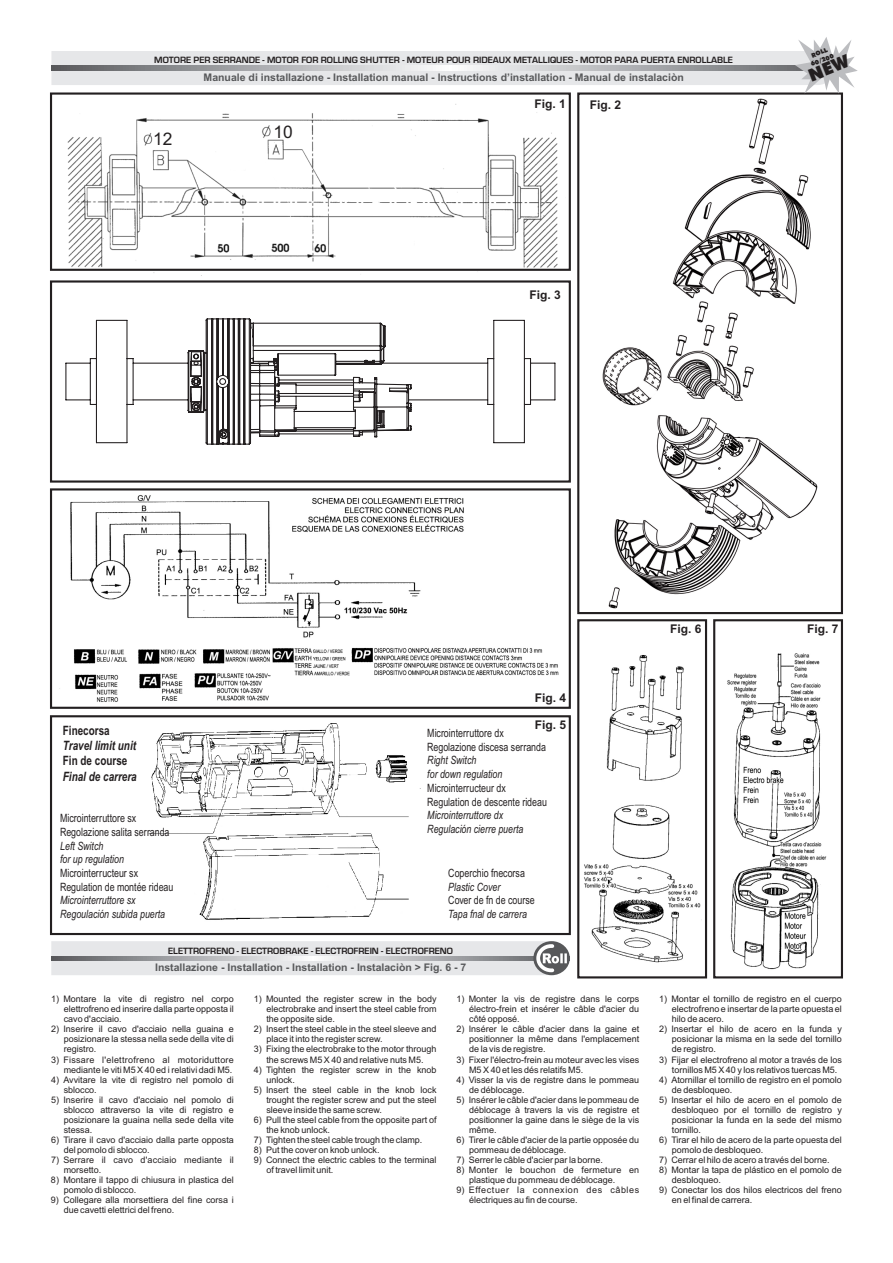
<style>
.page{position:relative;width:893px;height:1263px;background:#fff}
.page>*{position:absolute;margin:0;border:0;box-sizing:border-box;transform-origin:0 0}
.t1{font:17.4px "Arial";color:#231f20}
.t2{font:italic 700 12.9px "Arial";color:#231f20;scale:.77 1}
.t3{font:700 12.9px "Arial";color:#231f20;scale:.77 1}
.t4{font:700 12px "Arial";color:#231f20}
.t5{font:11.4px/13.8px "Arial";color:#231f20;scale:.77 1}
.t6{font:italic 11.4px/13.8px "Arial";color:#231f20;scale:.77 1}
.t7{font:700 10.5px "Arial";color:#57585a}
.t8{font:700 9.45px "Eurostile";color:#231f20}
.t9{font:9px/10.1px "Arial";color:#231f20}
.t10{font:9px/10.1px "Arial";letter-spacing:.03em;color:#231f20;text-align:right}
.t11{font:9px/10.1px "Arial";letter-spacing:.065em;color:#231f20}
.t12{font:900 6.3px/7.5px "Futura BT";color:#231f20;text-align:center}
</style>
<div class="page">
<img style="left:67px;top:104px;width:491px;height:172px">
<div style="left:50px;top:92px;width:521px;height:179px;border:2px solid #231f20"></div>
<div style="left:50px;top:280px;width:521px;height:203px;border:2px solid #231f20"></div>
<div style="left:50px;top:715px;width:521px;height:220px;border:2px solid #231f20"></div>
<div style="left:577px;top:619px;width:130px;height:359px;border:2px solid #231f20"></div>
<div style="left:713px;top:619px;width:130px;height:359px;border:2px solid #231f20"></div>
<div style="left:577px;top:92px;width:266px;height:522px;border:2px solid #231f20"></div>
<svg style="left:533px;top:941px;width:37px;height:34px"></svg>
<svg style="left:51px;top:941px;width:516px;height:34px;background:#d9dadc"></svg>
<img style="left:584px;top:655px;width:118px;height:308px">
<img style="left:727px;top:653px;width:100px;height:317px">
<div style="left:50px;top:488px;width:521px;height:221px;border:2px solid #231f20"></div>
<img style="left:59px;top:495px;width:500px;height:207px">
<img style="left:148px;top:723px;width:273px;height:197px">
<div style="left:276px;top:124px;width:14px;height:15px;background:#fff"></div>
<div style="left:155px;top:131px;width:31px;height:17px;background:#fff"></div>
<svg style="left:65px;top:318px;width:491px;height:127px"></svg>
<img style="left:603px;top:98px;width:214px;height:510px">
<svg style="left:51px;top:37px;width:807px;height:56px"></svg>
<p class="t8" style="left:154px;top:57px;width:580px">MOTORE PER SERRANDE - MOTOR FOR ROLLING SHUTTER - MOTEUR POUR RIDEAUX METALLIQUES - MOTOR PARA PUERTA ENROLLABLE</p>
<p class="t7" style="left:204px;top:73px;width:482px">Manuale di installazione - Installation manual - Instructions d’installation - Manual de instalaciòn</p>
<h1 class="t1" style="left:153px;top:133px;width:21px">12</h1>
<h1 class="t1" style="left:274px;top:125px;width:21px">10</h1>
<h3 class="t4" style="left:534px;top:99px;width:33px">Fig. 1</h3>
<h3 class="t4" style="left:590px;top:100px;width:33px">Fig. 2</h3>
<h3 class="t4" style="left:529px;top:290px;width:33px">Fig. 3</h3>
<p class="t12" style="left:807px;top:54px;width:26px;rotate:-22deg">ROLL<br>60/200</p>
<h3 class="t4" style="left:670px;top:624px;width:33px">Fig. 6</h3>
<h3 class="t4" style="left:807px;top:624px;width:33px">Fig. 7</h3>
<h2 class="t3" style="left:63px;top:725px;width:62px">Finecorsa</h2>
<h2 class="t2" style="left:63px;top:741px;width:96px">Travel limit unit</h2>
<h2 class="t3" style="left:63px;top:756px;width:85px">Fin de course</h2>
<h2 class="t2" style="left:63px;top:771px;width:97px">Final de carrera</h2>
<p class="t5" style="left:60px;top:812px;width:144px">Microinterruttore sx<br>Regolazione salita serranda</p>
<p class="t6" style="left:60px;top:840px;width:84px">Left Switch<br>for up regulation</p>
<p class="t5" style="left:60px;top:867px;width:149px">Microinterructeur sx<br>Regulation de montée rideau</p>
<p class="t6" style="left:60px;top:894px;width:138px">Microinterruttore sx<br>Regoulación subida puerta</p>
<h3 class="t4" style="left:535px;top:693px;width:33px">Fig. 4</h3>
<h3 class="t4" style="left:535px;top:721px;width:33px">Fig. 5</h3>
<p class="t5" style="left:427px;top:727px;width:156px">Microinterruttore dx<br>Regolazione discesa serranda</p>
<p class="t6" style="left:427px;top:754px;width:99px">Right Switch<br>for down regulation</p>
<p class="t5" style="left:427px;top:782px;width:157px">Microinterructeur dx<br>Regulation de descente rideau</p>
<p class="t6" style="left:427px;top:809px;width:126px">Microinterruttore dx<br>Regulación cierre puerta</p>
<p class="t5" style="left:448px;top:867px;width:101px">Coperchio fnecorsa</p>
<p class="t6" style="left:448px;top:881px;width:69px">Plastic Cover</p>
<p class="t5" style="left:448px;top:895px;width:114px">Cover de fn de course</p>
<p class="t6" style="left:448px;top:908px;width:104px">Tapa fnal de carrera</p>
<p class="t8" style="left:168px;top:947px;width:286px">ELETTROFRENO - ELECTROBRAKE - ELECTROFREIN - ELECTROFRENO</p>
<p class="t7" style="left:155px;top:964px;width:313px">Installazione - Installation - Installation - Instalaciòn &gt; Fig. 6 - 7</p>
<p class="t9" style="left:64px;top:995px;width:172px;text-align:justify;text-indent:-13px">1) Montare la vite di registro nel corpo elettrofreno ed inserire dalla parte opposta il cavo d'acciaio.</p>
<p class="t9" style="left:64px;top:1025px;width:172px;text-align:justify;text-indent:-13px">2) Inserire il cavo d'acciaio nella guaina e posizionare la stessa nella sede della vite di registro.</p>
<p class="t10" style="left:51px;top:1055px;width:184px">3) Fissare l'elettrofreno al motoriduttore mediante le viti M5 X 40 ed i relativi dadi M5.</p>
<p class="t9" style="left:64px;top:1075px;width:172px;text-indent:-13px">4) Avvitare la vite di registro nel pomolo di sblocco.</p>
<p class="t9" style="left:64px;top:1095px;width:172px;text-align:justify;text-indent:-13px">5) Inserire il cavo d'acciaio nel pomolo di sblocco attraverso la vite di registro e posizionare la guaina nella sede della vite stessa.</p>
<p class="t9" style="left:64px;top:1135px;width:172px;text-indent:-13px">6) Tirare il cavo d'acciaio dalla parte opposta del pomolo di sblocco.</p>
<p class="t9" style="left:64px;top:1156px;width:172px;text-indent:-13px">7) Serrare il cavo d'acciaio mediante il morsetto.</p>
<p class="t9" style="left:64px;top:1176px;width:172px;text-indent:-13px">8) Montare il tappo di chiusura in plastica del pomolo di sblocco.</p>
<p class="t9" style="left:64px;top:1196px;width:172px;text-indent:-13px">9) Collegare alla morsettiera del fine corsa i due cavetti elettrici del freno.</p>
<p class="t9" style="left:266px;top:995px;width:172px;text-align:justify;text-indent:-13px">1) Mounted the register screw in the body electrobrake and insert the steel cable from the opposite side.</p>
<p class="t9" style="left:266px;top:1025px;width:172px;text-indent:-13px">2) Insert the steel cable in the steel sleeve and place it into the register screw.</p>
<p class="t9" style="left:254px;top:1045px;width:184px;text-align:center">3) Fixing the electrobrake to the motor through the screws M5 X 40 and relative nuts M5.</p>
<p class="t9" style="left:266px;top:1065px;width:172px;text-indent:-13px">4) Tighten the register screw in the knob unlock.</p>
<p class="t9" style="left:266px;top:1085px;width:172px;text-align:justify;text-indent:-13px">5) Insert the steel cable in the knob lock trought the register screw and put the steel sleeve inside the same screw.</p>
<p class="t9" style="left:266px;top:1115px;width:172px;text-indent:-13px">6) Pull the steel cable from the opposite part of the knob unlock.</p>
<p class="t9" style="left:254px;top:1135px;width:170px">7) Tighten the steel cable trough the clamp.</p>
<p class="t9" style="left:254px;top:1146px;width:127px">8) Put the cover on knob unlock.</p>
<p class="t9" style="left:266px;top:1156px;width:172px;text-indent:-13px">9) Connect the electric cables to the terminal of travel limit unit.</p>
<p class="t9" style="left:469px;top:995px;width:172px;text-align:justify;text-indent:-13px">1) Monter la vis de registre dans le corps électro-frein et insérer le câble d'acier du côté opposé.</p>
<p class="t9" style="left:469px;top:1025px;width:172px;text-align:justify;text-indent:-13px">2) Insérer le câble d'acier dans la gaine et positionner la même dans l'emplacement de la vis de registre.</p>
<p class="t9" style="left:469px;top:1055px;width:172px;text-indent:-13px">3) Fixer l'électro-frein au moteur avec les vises<br>M5 X 40 et les dés relatifs M5.</p>
<p class="t9" style="left:469px;top:1075px;width:172px;text-indent:-13px">4) Visser la vis de registre dans le pommeau de déblocage.</p>
<p class="t9" style="left:469px;top:1095px;width:172px;text-align:justify;text-indent:-13px">5) Insérer le câble d'acier dans le pommeau de déblocage à travers la vis de registre et positionner la gaine dans le siège de la vis même.</p>
<p class="t9" style="left:469px;top:1135px;width:172px;text-indent:-13px">6) Tirer le câble d'acier de la partie opposée du pommeau de déblocage.</p>
<p class="t9" style="left:456px;top:1156px;width:148px">7) Serrer le câble d'acier par la borne.</p>
<p class="t9" style="left:469px;top:1166px;width:172px;text-indent:-13px">8) Monter le bouchon de fermeture en plastique du pommeau de déblocage.</p>
<p class="t11" style="left:469px;top:1186px;width:172px;text-indent:-13px">9) Effectuer la connexion des câbles électriques au fin de course.</p>
<p class="t9" style="left:672px;top:995px;width:172px;text-align:justify;text-indent:-13px">1) Montar el tornillo de registro en el cuerpo electrofreno e insertar de la parte opuesta el hilo de acero.</p>
<p class="t9" style="left:672px;top:1025px;width:172px;text-align:justify;text-indent:-13px">2) Insertar el hilo de acero en la funda y posicionar la misma en la sede del tornillo de registro.</p>
<p class="t9" style="left:672px;top:1055px;width:172px;text-indent:-13px">3) Fijar el electrofreno al motor a través de los tornillos M5 X 40 y los relativos tuercas M5.</p>
<p class="t9" style="left:672px;top:1075px;width:172px;text-indent:-13px">4) Atornillar el tornillo de registro en el pomolo de desbloqueo.</p>
<p class="t9" style="left:672px;top:1095px;width:172px;text-align:justify;text-indent:-13px">5) Insertar el hilo de acero en el pomolo de desbloqueo por el tornillo de registro y posicionar la funda en la sede del mismo tornillo.</p>
<p class="t9" style="left:672px;top:1135px;width:172px;text-indent:-13px">6) Tirar el hilo de acero de la parte opuesta del pomolo de desbloqueo.</p>
<p class="t9" style="left:659px;top:1156px;width:172px">7) Cerrar el hilo de acero a través del borne.</p>
<p class="t9" style="left:672px;top:1166px;width:172px;text-indent:-13px">8) Montar la tapa de plástico en el pomolo de desbloqueo.</p>
<p class="t9" style="left:672px;top:1186px;width:172px;text-indent:-13px">9) Conectar los dos hilos electricos del freno en el final de carrera.</p>
</div>
